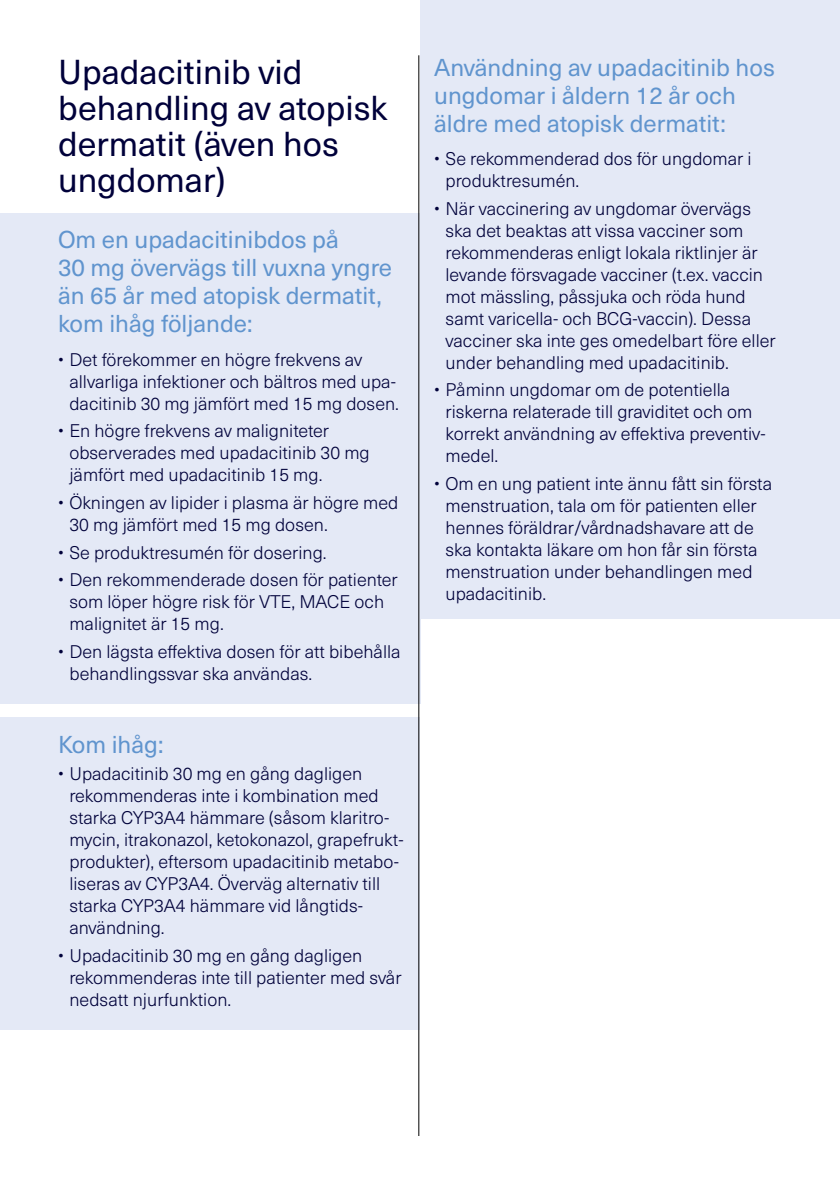
<style>
.page{position:relative;width:840px;height:1191px;background:#fff}
.page>*{position:absolute;margin:0;border:0;box-sizing:border-box;transform-origin:0 0}
.t1{font:34px/36px "Neue Haas Unica Pro";color:#00013a}
.t2{font:24px/28px "Neue Haas Unica Pro";color:#6094ce}
.t3{font:300 18px/22px "Neue Haas Unica Pro";color:#00013a}
</style>
<div class="page">
<div style="left:420px;top:0;width:419px;height:618px;background:#e4e9f6"></div>
<div style="left:0;top:214px;width:420px;height:489px;background:#e4e9f6"></div>
<div style="left:0;top:717px;width:419px;height:313px;background:#e4e9f6"></div>
<hr style="left:418px;top:55px;width:1px;height:1081px;background:#000">
<h1 class="t1" style="left:58px;top:54px;width:331px">Upadacitinib vid behandling av atopisk dermatit (även hos ungdomar)</h1>
<h2 class="t2" style="left:58px;top:226px;width:335px">Om en upadacitinibdos på<br>30 mg övervägs till vuxna yngre än 65 år med atopisk dermatit, kom ihåg följande:</h2>
<p class="t3" style="left:69px;top:348px;width:331px;text-indent:-11px">• Det förekommer en högre frekvens av allvarliga infektioner och bältros med upa&shy;dacitinib 30 mg jämfört med 15 mg dosen.</p>
<p class="t3" style="left:69px;top:420px;width:302px;text-indent:-11px">• En högre frekvens av maligniteter observerades med upadacitinib 30 mg jämfört med upadacitinib 15 mg.</p>
<p class="t3" style="left:69px;top:492px;width:330px;text-indent:-11px">• Ökningen av lipider i plasma är högre med<br>30 mg jämfört med 15 mg dosen.</p>
<p class="t3" style="left:58px;top:541px;width:270px">• Se produktresumén för dosering.</p>
<p class="t3" style="left:69px;top:569px;width:329px;text-indent:-11px">• Den rekommenderade dosen för patienter som löper högre risk för VTE, MACE och malignitet är 15 mg.</p>
<p class="t3" style="left:69px;top:641px;width:332px;text-indent:-11px">• Den lägsta effektiva dosen för att bibehålla behandlingssvar ska användas.</p>
<h2 class="t2" style="left:58px;top:730px;width:107px">Kom ihåg:</h2>
<p class="t3" style="left:69px;top:763px;width:335px;text-indent:-11px">• Upadacitinib 30 mg en gång dagligen rekommenderas inte i kombination med starka CYP3A4 hämmare (såsom klaritro&shy;mycin, itrakonazol, ketokonazol, grapefrukt&shy;produkter), eftersom upadacitinib metabo&shy;liseras av CYP3A4. Överväg alternativ till starka CYP3A4 hämmare vid långtids&shy;användning.</p>
<p class="t3" style="left:69px;top:945px;width:333px;text-indent:-11px">• Upadacitinib 30 mg en gång dagligen rekommenderas inte till patienter med svår nedsatt njurfunktion.</p>
<h2 class="t2" style="left:434px;top:53px;width:342px">Användning av upadacitinib hos ungdomar i åldern 12 år och äldre med atopisk dermatit:</h2>
<p class="t3" style="left:445px;top:148px;width:307px;text-indent:-11px">• Se rekommenderad dos för ungdomar i produktresumén.</p>
<p class="t3" style="left:445px;top:198px;width:331px;text-indent:-11px">• När vaccinering av ungdomar övervägs ska det beaktas att vissa vacciner som rekommenderas enligt lokala riktlinjer är levande försvagade vacciner (t.ex. vaccin mot mässling, påssjuka och röda hund samt varicella- och BCG-vaccin). Dessa vacciner ska inte ges omedelbart före eller under behandling med upadacitinib.</p>
<p class="t3" style="left:445px;top:379px;width:321px;text-indent:-11px">• Påminn ungdomar om de potentiella riskerna relaterade till graviditet och om korrekt användning av effektiva preventiv&shy;medel.</p>
<p class="t3" style="left:445px;top:473px;width:328px;text-indent:-11px">• Om en ung patient inte ännu fått sin första menstruation, tala om för patienten eller hennes föräldrar/vårdnadshavare att de ska kontakta läkare om hon får sin första menstruation under behandlingen med upadacitinib.</p>
</div>
